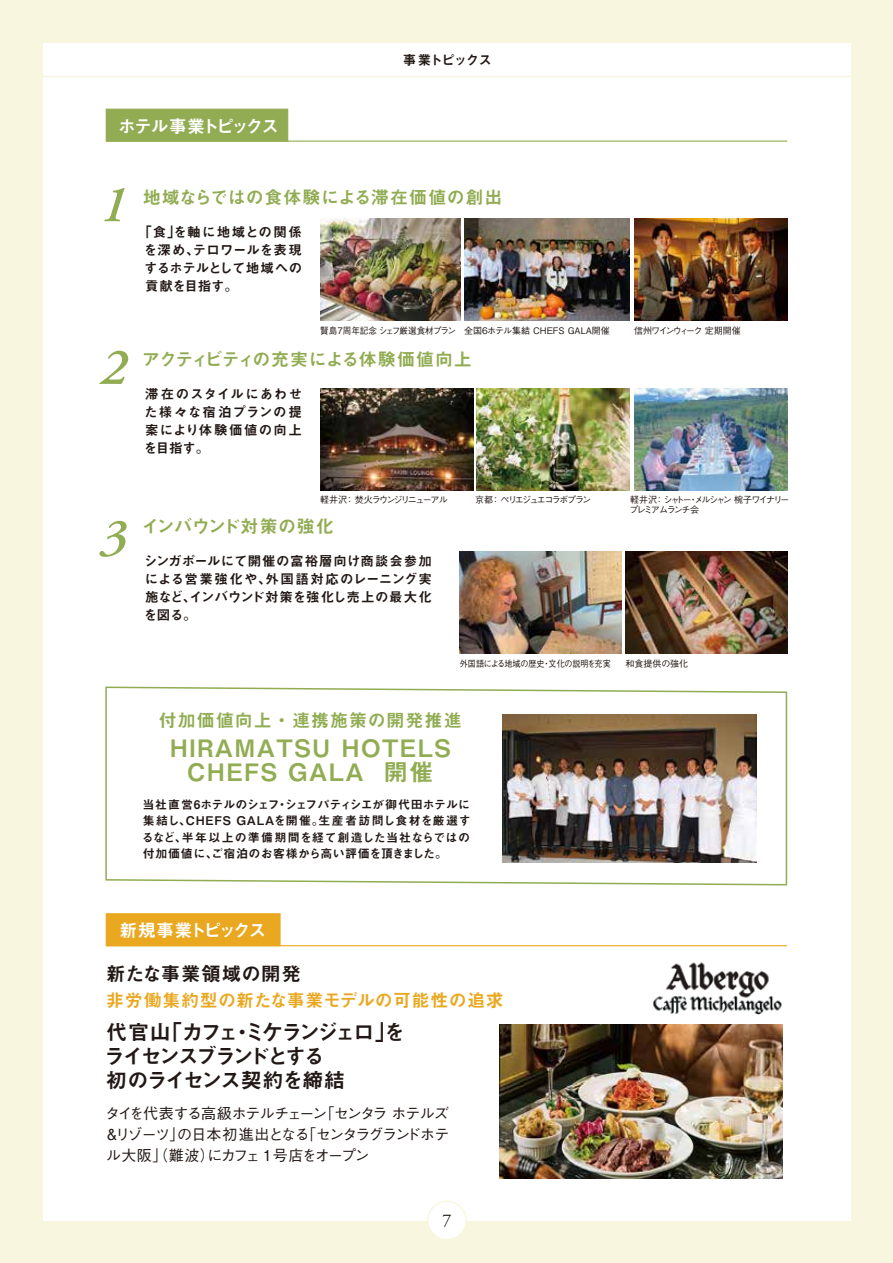
<style>
.page{position:relative;width:893px;height:1263px;background:#fff}
.page>*{position:absolute;margin:0;border:0;box-sizing:border-box;transform-origin:0 0}
.t1{font:italic 600 51.75px "Adobe Garamond";color:#91ac52}
.t2{font:24px/24px "Midashi Go Pro MB31";letter-spacing:.06em;color:#91ac52;text-align:center}
.t3{font:21px/24px "Midashi Go Pro MB31";letter-spacing:-.12em;color:#221815}
.t4{font:19.5px "Midashi Go Pro MB31";letter-spacing:.01em;color:#221815}
.t5{font:18px "Midashi Go Pro MB31";letter-spacing:.03em;color:#91ac52}
.t6{font:18px "Midashi Go Pro MB31";letter-spacing:.01em;color:#e9a820}
.t7{font:18px "Midashi Go Pro MB31";letter-spacing:-.14em;color:#fff}
.t8{font:18px "Midashi Go Pro MB31";letter-spacing:-.045em;color:#91ac52}
.t9{font:18px "Midashi Go Pro MB31";letter-spacing:.06em;color:#91ac52}
.t10{font:18px "Adobe Garamond Pro";color:#221815}
.t11{font:500 15px/21px "Gothic BBB Pro";letter-spacing:-.1em;color:#221815;text-align:justify}
.t12{font:13.5px/18px "Midashi Go Pro MB31";letter-spacing:.02em;color:#221815;text-align:justify}
.t13{font:13.5px "Midashi Go Pro MB31";letter-spacing:-.09em;color:#221815}
.t14{font:12px/16.5px "Midashi Go Pro MB31";letter-spacing:.03em;color:#221815;text-align:justify}
.t15{font:500 9px/10.5px "Gothic BBB Pro";letter-spacing:-.175em;color:#221815}
.t16{font:500 9px "Gothic BBB Pro";color:#221815}
.t17{font:500 9px "Gothic BBB Pro";letter-spacing:-.03em;color:#221815;scale:.9 1}
.t18{font:500 9px "Gothic BBB Pro";color:#221815;scale:.95 1}
.t19{font:500 9px "Gothic BBB Pro";letter-spacing:-.155em;color:#221815}
.t20{font:500 9px "Gothic BBB Pro";letter-spacing:-.18em;color:#221815}
.t21{font:500 9px "Gothic BBB Pro";letter-spacing:-.16em;color:#221815}
</style>
<div class="page">
<hr style="left:0;top:0;width:1px;height:1263px;background:#f8f6de">
<div style="left:1px;top:0;width:892px;height:1263px;background:#f8f6de"></div>
<div style="left:43px;top:43px;width:808px;height:1177px;background:#fff"></div>
<hr style="left:43px;top:76px;width:808px;height:1px;background:#f8f6de">
<img style="left:464px;top:219px;width:166px;height:102px">
<img style="left:320px;top:219px;width:141px;height:102px">
<img style="left:634px;top:219px;width:153px;height:102px">
<img style="left:477px;top:389px;width:153px;height:102px">
<img style="left:320px;top:389px;width:153px;height:102px">
<img style="left:634px;top:389px;width:153px;height:102px">
<img style="left:460px;top:552px;width:161px;height:102px">
<img style="left:626px;top:552px;width:161px;height:102px">
<img style="left:500px;top:1024px;width:282px;height:154px">
<img style="left:653px;top:962px;width:129px;height:52px">
<hr style="left:106px;top:141px;width:681px;height:1px;background:#91ac52">
<div style="left:106px;top:109px;width:182px;height:33px;background:#91ac52;border:1px solid #91ac52"></div>
<hr style="left:106px;top:945px;width:681px;height:1px;background:#e9a820">
<div style="left:106px;top:913px;width:175px;height:33px;background:#e9a820;border:1px solid #e9a820"></div>
<svg style="left:105px;top:686px;width:683px;height:200px"></svg>
<div style="left:428px;top:1201px;width:38px;height:39px;background:#fff;border-radius:50%"></div>
<div style="left:427px;top:1200px;width:40px;height:40px;border:1px solid #f8f6de;border-radius:50%"></div>
<h3 class="t7" style="left:118px;top:111px;width:162px">ホテル事業トピックス</h3>
<p class="t13" style="left:403px;top:50px;width:91px">事業トピックス</p>
<h1 class="t1" style="left:98px;top:176px;width:28px">1</h1>
<h1 class="t1" style="left:98px;top:339px;width:28px">2</h1>
<h3 class="t5" style="left:143px;top:183px;width:361px">地域ならではの食体験による滞在価値の創出</h3>
<p class="t12" style="left:144px;top:221px;width:160px;text-indent:-5px">「食」を軸に地域との関係を深め、テロワールを表現するホテルとして地域への貢献を目指す。</p>
<p class="t18" style="left:320px;top:323px;width:144px">賢島7周年記念 シェフ厳選食材プラン</p>
<p class="t16" style="left:464px;top:323px;width:147px">全国6ホテル集結 CHEFS GALA開催</p>
<p class="t21" style="left:634px;top:323px;width:108px">信州ワインウィーク 定期開催</p>
<h3 class="t8" style="left:142px;top:345px;width:331px">アクティビティの充実による体験価値向上</h3>
<p class="t12" style="left:144px;top:384px;width:160px">滞在のスタイルにあわせた様々な宿泊プランの提案により体験価値の向上を目指す。</p>
<h1 class="t1" style="left:98px;top:509px;width:28px">3</h1>
<p class="t19" style="left:320px;top:492px;width:129px">軽井沢： 焚火ラウンジリニューアル</p>
<p class="t20" style="left:475px;top:492px;width:117px">京都： ペリエジュエコラボプラン</p>
<p class="t15" style="left:629px;top:493px;width:162px">軽井沢： シャトー・メルシャン 椀子ワイナリープレミアムランチ会</p>
<h3 class="t5" style="left:141px;top:512px;width:194px">インバウンド対策の強化</h3>
<p class="t12" style="left:144px;top:551px;width:289px">シンガポールにて開催の富裕層向け商談会参加による営業強化や、外国語対応のレーニング実施など、インバウンド対策を強化し売上の最大化を図る。</p>
<p class="t17" style="left:460px;top:656px;width:169px">外国語による地域の歴史・文化の説明を充実</p>
<p class="t16" style="left:626px;top:656px;width:64px">和食提供の強化</p>
<h3 class="t9" style="left:159px;top:706px;width:304px">付加価値向上・連携施策の開発推進</h3>
<h2 class="t2" style="left:170px;top:733px;width:283px">HIRAMATSU HOTELS<br>CHEFS GALA 開催</h2>
<p class="t14" style="left:142px;top:794px;width:331px">当社直営6ホテルのシェフ・シェフパティシエが御代田ホテルに集結し、CHEFS GALAを開催。生産者訪問し食材を厳選するなど、半年以上の準備期間を経て創造した当社ならではの付加価値に、ご宿泊のお客様から高い評価を頂きました。</p>
<h3 class="t7" style="left:119px;top:916px;width:149px">新規事業トピックス</h3>
<h3 class="t4" style="left:106px;top:958px;width:196px">新たな事業領域の開発</h3>
<h3 class="t6" style="left:106px;top:986px;width:399px">非労働集約型の新たな事業モデルの可能性の追求</h3>
<h3 class="t3" style="left:104px;top:1017px;width:302px">代官山「カフェ・ミケランジェロ」をライセンスブランドとする<br>初のライセンス契約を締結</h3>
<p class="t11" style="left:104px;top:1101px;width:346px">タイを代表する高級ホテルチェーン「センタラ ホテルズ＆リゾーツ」の日本初進出となる「センタラグランドホテル大阪」（難波）にカフェ 1号店をオープン</p>
<h3 class="t10" style="left:443px;top:1210px;width:10px">7</h3>
</div>
